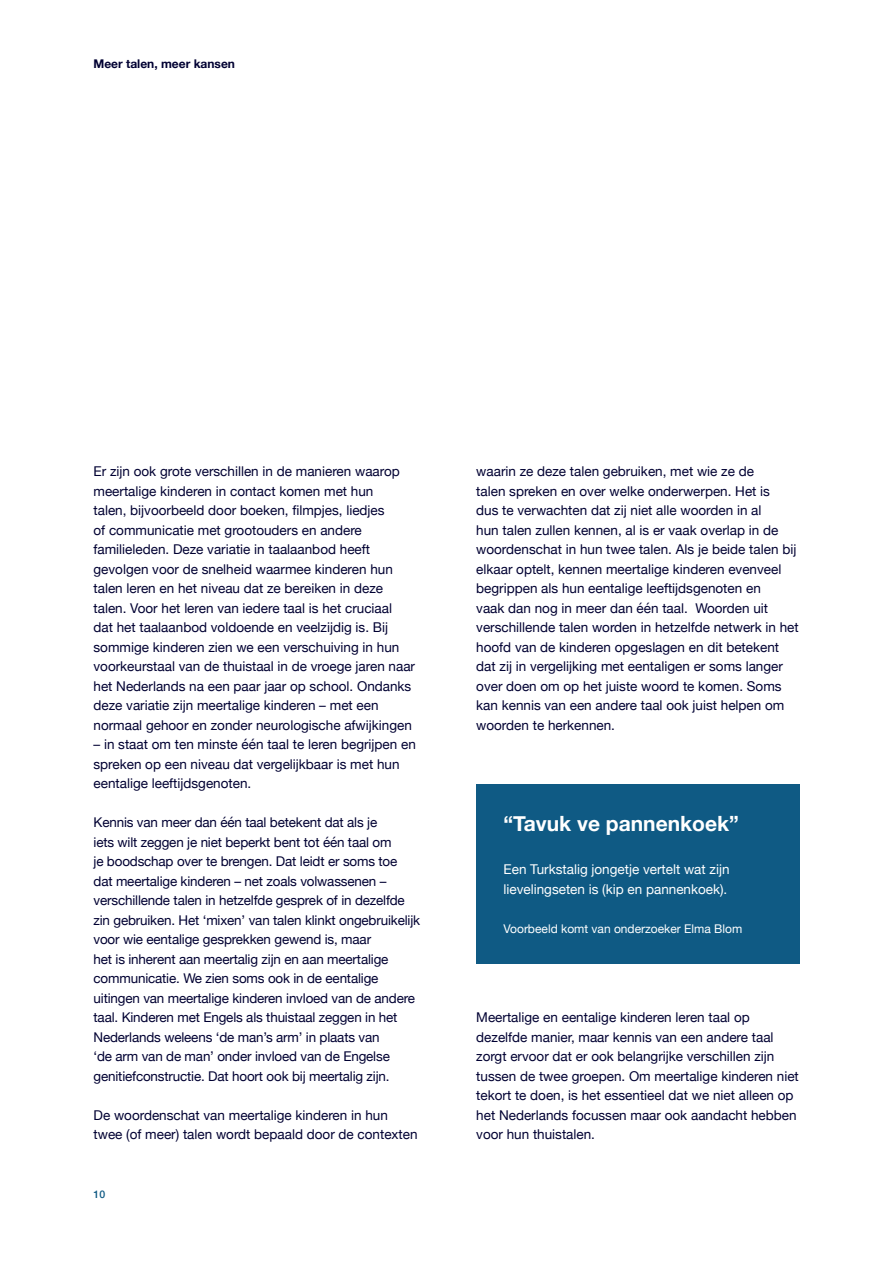
<style>
.page{position:relative;width:893px;height:1263px;background:#fff}
.page>*{position:absolute;margin:0;border:0;box-sizing:border-box;transform-origin:0 0}
.wit_op_kleurblok{font:700 21px "Helvetica Neue";color:#fff}
.gewone_tekst{font:13.5px/19.5px "Helvetica Neue";color:#000032}
.gewone_tekst-2{font:13.5px/19.5px "Helvetica Neue";color:#fff}
.gewone_tekst-3{font:13.35px/19.5px "Helvetica Neue";letter-spacing:-.01em;color:#000032}
.gewone_tekst-4{font:12px "Helvetica Neue";color:#fff}
.t1{font:700 12px "Helvetica Neue";color:#000032}
.t2{font:500 10.5px "Helvetica Neue";color:#0f5a84}
</style>
<div class="page">
<div style="left:476px;top:785px;width:323px;height:179px;background:#0f5a84"></div>
<p class="t1" style="left:94px;top:55px;width:143px">Meer talen, meer kansen</p>
<p class="gewone_tekst" style="left:94px;top:462px;width:323px">Er zijn ook grote verschillen in de manieren waarop meertalige kinderen in contact komen met hun<br>talen, bijvoorbeeld door boeken, filmpjes, liedjes<br>of communicatie met grootouders en andere familieleden. Deze variatie in taalaanbod heeft gevolgen voor de snelheid waarmee kinderen hun talen leren en het niveau dat ze bereiken in deze talen. Voor het leren van iedere taal is het cruciaal<br>dat het taalaanbod voldoende en veelzijdig is. Bij sommige kinderen zien we een verschuiving in hun voorkeurstaal van de thuistaal in de vroege jaren naar het Nederlands na een paar jaar op school. Ondanks deze variatie zijn meertalige kinderen – met een normaal gehoor en zonder neurologische afwijkingen</p>
<p class="gewone_tekst" style="left:94px;top:735px;width:324px">– in staat om ten minste één taal te leren begrijpen en spreken op een niveau dat vergelijkbaar is met hun eentalige leeftijdsgenoten.</p>
<p class="gewone_tekst-3" style="left:94px;top:814px;width:328px">Kennis van meer dan één taal betekent dat als je<br>iets wilt zeggen je niet beperkt bent tot één taal om<br>je boodschap over te brengen. Dat leidt er soms toe<br>dat meertalige kinderen – net zoals volwassenen – verschillende talen in hetzelfde gesprek of in dezelfde zin gebruiken. Het ‘mixen’ van talen klinkt ongebruikelijk voor wie eentalige gesprekken gewend is, maar<br>het is inherent aan meertalig zijn en aan meertalige communicatie. We zien soms ook in de eentalige uitingen van meertalige kinderen invloed van de andere taal. Kinderen met Engels als thuistaal zeggen in het Nederlands weleens ‘de man’s arm’ in plaats van<br>‘de arm van de man’ onder invloed van de Engelse genitiefconstructie. Dat hoort ook bij meertalig zijn.</p>
<p class="gewone_tekst" style="left:94px;top:1106px;width:326px">De woordenschat van meertalige kinderen in hun twee (of meer) talen wordt bepaald door de contexten</p>
<p class="t2" style="left:94px;top:1185px;width:13px">10</p>
<p class="gewone_tekst" style="left:476px;top:462px;width:324px">waarin ze deze talen gebruiken, met wie ze de<br>talen spreken en over welke onderwerpen. Het is<br>dus te verwachten dat zij niet alle woorden in al<br>hun talen zullen kennen, al is er vaak overlap in de woordenschat in hun twee talen. Als je beide talen bij elkaar optelt, kennen meertalige kinderen evenveel begrippen als hun eentalige leeftijdsgenoten en<br>vaak dan nog in meer dan één taal. Woorden uit verschillende talen worden in hetzelfde netwerk in het hoofd van de kinderen opgeslagen en dit betekent dat zij in vergelijking met eentaligen er soms langer over doen om op het juiste woord te komen. Soms kan kennis van een andere taal ook juist helpen om woorden te herkennen.</p>
<p class="wit_op_kleurblok" style="left:504px;top:807px;width:237px">“Tavuk ve pannenkoek”</p>
<p class="gewone_tekst-2" style="left:504px;top:861px;width:227px">Een Turkstalig jongetje vertelt wat zijn lievelingseten is (kip en pannenkoek).</p>
<p class="gewone_tekst-4" style="left:504px;top:920px;width:240px">Voorbeeld komt van onderzoeker Elma Blom</p>
<p class="gewone_tekst" style="left:476px;top:1008px;width:324px">Meertalige en eentalige kinderen leren taal op dezelfde manier, maar kennis van een andere taal zorgt ervoor dat er ook belangrijke verschillen zijn tussen de twee groepen. Om meertalige kinderen niet tekort te doen, is het essentieel dat we niet alleen op het Nederlands focussen maar ook aandacht hebben voor hun thuistalen.</p>
</div>
